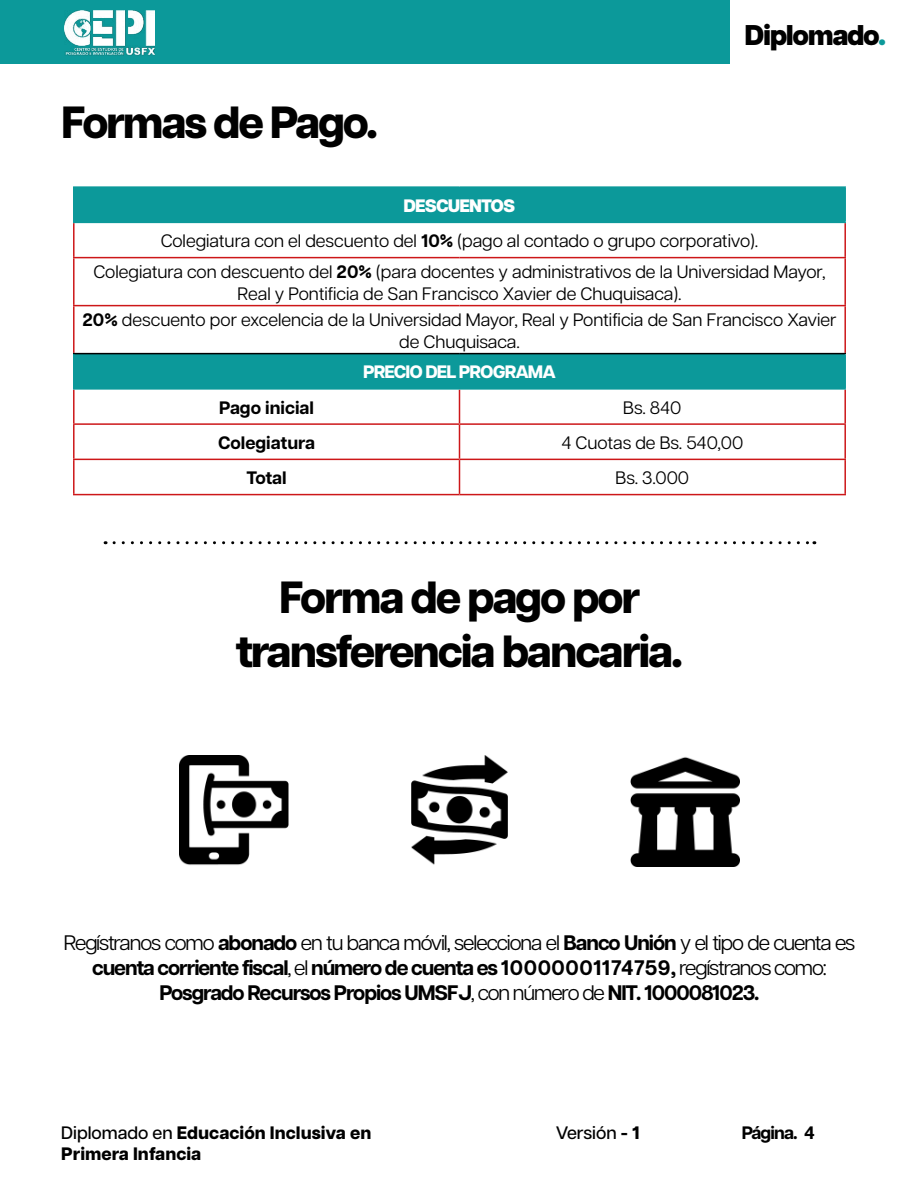
<style>
.page{position:relative;width:919px;height:1188px;background:#fff}
.page>*{position:absolute;margin:0;border:0;box-sizing:border-box;transform-origin:0 0}
.t1{font:800 45px/54px "Articulat CF";letter-spacing:-.05em;color:#000;text-align:center}
.t2{font:800 28.5px "Articulat CF";letter-spacing:-.05em;color:#000}
.t3{font:700 21px/25.2px "Articulat CF";letter-spacing:-.05em;color:#000;text-align:center}
.t4{font:18px/21.6px "Articulat CF";color:#000;text-align:center}
.t5{font:800 18px/21.6px "Articulat CF";color:#000}
.t6{font:700 18px "Articulat CF";color:#000}
.t7{font:800 18px "Articulat CF";letter-spacing:-.05em;color:#fff}
.t8{font:500 18px "Articulat CF";color:#000}
.s1{color:#0c999a}
.s2{font-weight:800;color:#fff}
.s3{font-weight:700}
.s4{font-weight:400}
.s5{font-weight:500}
.s6{font-weight:800}
</style>
<div class="page">
<div style="left:0;top:0;width:729px;height:64px;background:#0c999a"></div>
<img style="left:65px;top:10px;width:90px;height:46px">
<div style="left:74px;top:187px;width:771px;height:35px;background:#0c999a"></div>
<div style="left:74px;top:354px;width:771px;height:35px;background:#0c999a"></div>
<hr style="left:73px;top:223px;width:1px;height:34px;background:#cd1719">
<hr style="left:844px;top:223px;width:1px;height:34px;background:#cd1719">
<hr style="left:73px;top:257px;width:386px;height:1px;background:#cd1719">
<hr style="left:73px;top:258px;width:1px;height:47px;background:#cd1719">
<hr style="left:459px;top:257px;width:386px;height:1px;background:#cd1719">
<hr style="left:844px;top:258px;width:1px;height:47px;background:#cd1719">
<hr style="left:73px;top:305px;width:386px;height:1px;background:#cd1719">
<hr style="left:73px;top:306px;width:1px;height:47px;background:#cd1719">
<hr style="left:459px;top:305px;width:386px;height:1px;background:#cd1719">
<hr style="left:844px;top:306px;width:1px;height:47px;background:#cd1719">
<hr style="left:73px;top:390px;width:1px;height:33px;background:#cd1719">
<hr style="left:458px;top:390px;width:2px;height:33px;background:#cd1719">
<hr style="left:844px;top:390px;width:1px;height:33px;background:#cd1719">
<hr style="left:73px;top:423px;width:386px;height:2px;background:#cd1719">
<hr style="left:73px;top:425px;width:1px;height:34px;background:#cd1719">
<hr style="left:459px;top:423px;width:386px;height:2px;background:#cd1719">
<hr style="left:458px;top:425px;width:2px;height:34px;background:#cd1719">
<hr style="left:844px;top:425px;width:1px;height:34px;background:#cd1719">
<hr style="left:73px;top:459px;width:386px;height:1px;background:#cd1719">
<hr style="left:73px;top:460px;width:1px;height:34px;background:#cd1719">
<hr style="left:459px;top:459px;width:386px;height:1px;background:#cd1719">
<hr style="left:458px;top:460px;width:2px;height:34px;background:#cd1719">
<hr style="left:844px;top:460px;width:1px;height:34px;background:#cd1719">
<hr style="left:73px;top:494px;width:386px;height:1px;background:#cd1719">
<hr style="left:459px;top:494px;width:386px;height:1px;background:#cd1719">
<hr style="left:73px;top:353px;width:386px;height:1px;background:#000">
<hr style="left:459px;top:353px;width:386px;height:1px;background:#000">
<hr style="left:73px;top:186px;width:386px;height:2px;background:#0c999a">
<hr style="left:73px;top:188px;width:1px;height:34px;background:#0c999a">
<hr style="left:459px;top:186px;width:386px;height:2px;background:#0c999a">
<hr style="left:73px;top:222px;width:386px;height:1px;background:#0c999a">
<hr style="left:459px;top:222px;width:386px;height:1px;background:#0c999a">
<hr style="left:73px;top:354px;width:1px;height:34px;background:#0c999a">
<hr style="left:73px;top:388px;width:386px;height:2px;background:#0c999a">
<hr style="left:459px;top:388px;width:386px;height:2px;background:#0c999a">
<img style="left:179px;top:755px;width:560px;height:112px">
<svg style="left:114px;top:541px;width:700px;height:3px"></svg>
<h1 class="t1" style="left:61px;top:98px;width:318px">Formas de Pago.</h1>
<h2 class="t2" style="left:744px;top:18px;width:143px">Diplomado<span class="s1">.</span></h2>
<p class="t4" style="left:161px;top:188px;width:599px;line-height:35.2px"><span class="s2">DESCUENTOS<br></span>Colegiatura con el descuento del <span class="s3">10%</span> (pago al contado o grupo corporativo).</p>
<p class="t4" style="left:93px;top:261px;width:733px">Colegiatura con descuento del <span class="s3">20%</span> (para docentes y administrativos de la Universidad Mayor,<br>Real y Pontificia de San Francisco Xavier de Chuquisaca).</p>
<p class="t4" style="left:82px;top:309px;width:755px"><span class="s3">20%</span> descuento por excelencia de la Universidad Mayor, Real y Pontificia de San Francisco Xavier de Chuquisaca.</p>
<p class="t7" style="left:363px;top:362px;width:194px">PRECIO DEL PROGRAMA</p>
<p class="t6" style="left:219px;top:397px;width:96px">Pago inicial</p>
<p class="t4" style="left:623px;top:397px;width:60px">Bs. 840</p>
<p class="t6" style="left:218px;top:432px;width:98px">Colegiatura</p>
<p class="t4" style="left:561px;top:432px;width:183px">4 Cuotas de Bs. 540,00</p>
<p class="t6" style="left:246px;top:467px;width:42px">Total</p>
<p class="t4" style="left:615px;top:467px;width:75px">Bs. 3.000</p>
<h1 class="t1" style="left:235px;top:574px;width:449px">Forma de pago por transferencia bancaria.</h1>
<p class="t3" style="left:64px;top:931px;width:792px"><span class="s4">Regístranos como</span> abonado <span class="s4">en tu banca móvil, selecciona el</span> Banco Unión <span class="s4">y el tipo de cuenta es </span>cuenta corriente fiscal<span class="s4">, el</span> número de cuenta es 10000001174759, <span class="s4">regístranos como:<br></span>Posgrado Recursos Propios UMSFJ<span class="s4">, con número de</span> NIT. 1000081023.</p>
<p class="t5" style="left:61px;top:1123px;width:311px"><span class="s5">Diplomado en</span> Educación Inclusiva en<br>Primera Infancia</p>
<p class="t8" style="left:555px;top:1122px;width:86px">Versión <span class="s6">- 1</span></p>
<p class="t6" style="left:741px;top:1122px;width:75px">Página. 4</p>
</div>
